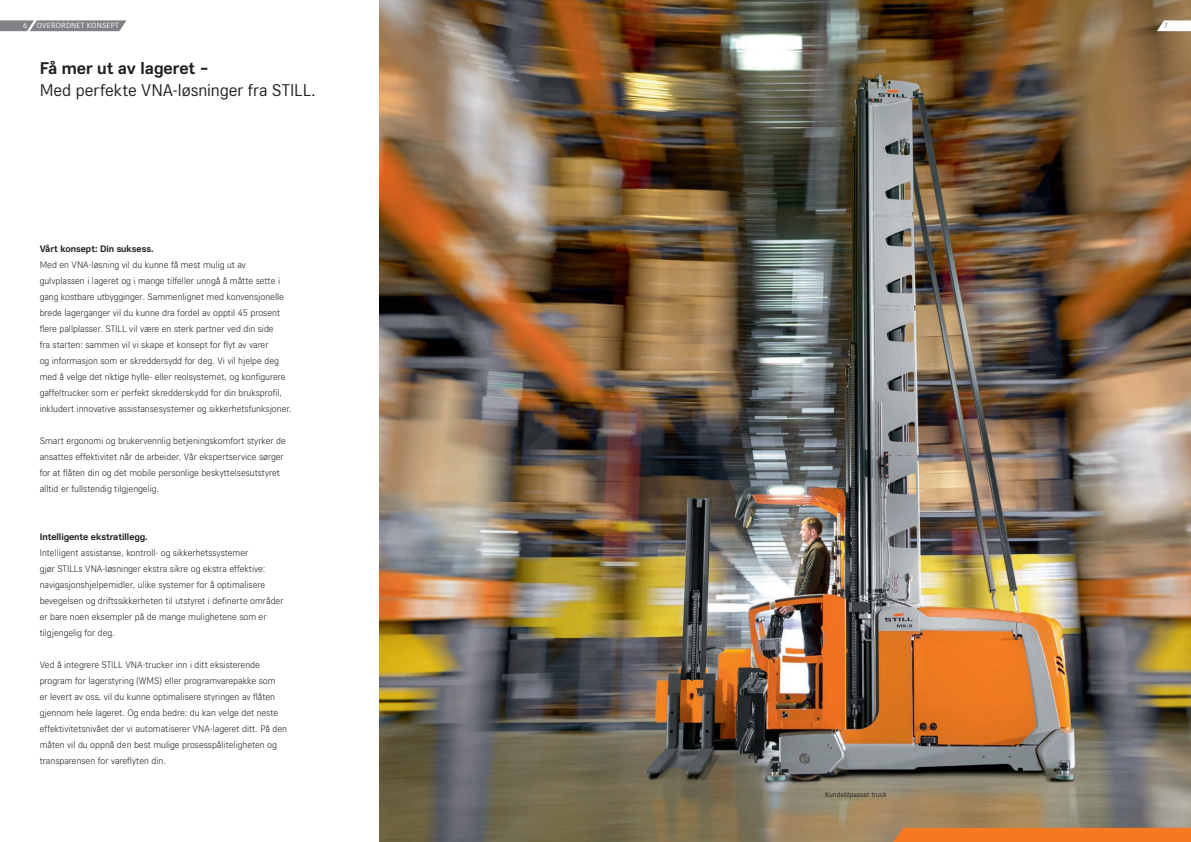
<style>
.page{position:relative;width:1191px;height:842px;background:#fff}
.page>*{position:absolute;margin:0;border:0;box-sizing:border-box;transform-origin:0 0}
.t1{font:18px "STILL Type";color:#231f20}
.t2{font:700 18px "STILL Type";color:#231f20}
.t3{font:300 10px/16px "STILL Type";color:#231f20}
.t4{font:700 10px "STILL Type";color:#231f20}
.t5{font:8px "STILL Type";letter-spacing:.025em;color:#fff}
.t6{font:8px "STILL Type";color:#808285}
.t7{font:7.5px "STILL Type";color:#231f20}
</style>
<div class="page">
<img style="left:380px;top:0;width:811px;height:842px">
<svg style="left:1157px;top:20px;width:34px;height:11px"></svg>
<div style="left:887px;top:828px;width:304px;height:14px;background:#f47921"></div>
<svg style="left:0;top:20px;width:126px;height:11px"></svg>
<p class="t5" style="left:23px;top:21px;width:97px">6 OVERORDNET KONSEPT</p>
<p class="t6" style="left:1164px;top:21px;width:5px">7</p>
<h1 class="t2" style="left:40px;top:56px;width:170px">Få mer ut av lageret –</h1>
<h1 class="t1" style="left:40px;top:78px;width:277px">Med perfekte VNA-løsninger fra STILL.</h1>
<p class="t4" style="left:40px;top:242px;width:115px">Vårt konsept: Din suksess.</p>
<p class="t3" style="left:40px;top:256px;width:254px">Med en VNA-løsning vil du kunne få mest mulig ut av gulvplassen i lageret og i mange tilfeller unngå å måtte sette i gang kostbare utbygginger. Sammenlignet med konvensjonelle brede lagerganger vil du kunne dra fordel av opptil 45 prosent flere pallplasser. STILL vil være en sterk partner ved din side<br>fra starten: sammen vil vi skape et konsept for flyt av varer<br>og informasjon som er skreddersydd for deg. Vi vil hjelpe deg med å velge det riktige hylle- eller reolsystemet, og konfigurere gaffeltrucker som er perfekt skredderskydd for din bruksprofil, inkludert innovative assistansesystemer og sikkerhetsfunksjoner.</p>
<p class="t3" style="left:40px;top:432px;width:248px">Smart ergonomi og brukervennlig betjeningskomfort styrker de ansattes effektivitet når de arbeider. Vår ekspertservice sørger for at flåten din og det mobile personlige beskyttelsesutstyret alltid er fullstendig tilgjengelig.</p>
<p class="t4" style="left:40px;top:530px;width:110px">Intelligente ekstratillegg.</p>
<p class="t3" style="left:40px;top:544px;width:245px">Intelligent assistanse, kontroll- og sikkerhetssystemer<br>gjør STILLs VNA-løsninger ekstra sikre og ekstra effektive: navigasjonshjelpemidler, ulike systemer for å optimalisere bevegelsen og driftssikkerheten til utstyret i definerte områder er bare noen eksempler på de mange mulighetene som er tilgjengelig for deg.</p>
<p class="t3" style="left:40px;top:656px;width:249px">Ved å integrere STILL VNA-trucker inn i ditt eksisterende program for lagerstyring (WMS) eller programvarepakke som<br>er levert av oss, vil du kunne optimalisere styringen av flåten gjennom hele lageret. Og enda bedre: du kan velge det neste effektivitetsnivået der vi automatiserer VNA-lageret ditt. På den måten vil du oppnå den best mulige prosesspåliteligheten og transparensen for vareflyten din.</p>
<p class="t7" style="left:825px;top:789px;width:63px">Kundetilpasset truck</p>
</div>
